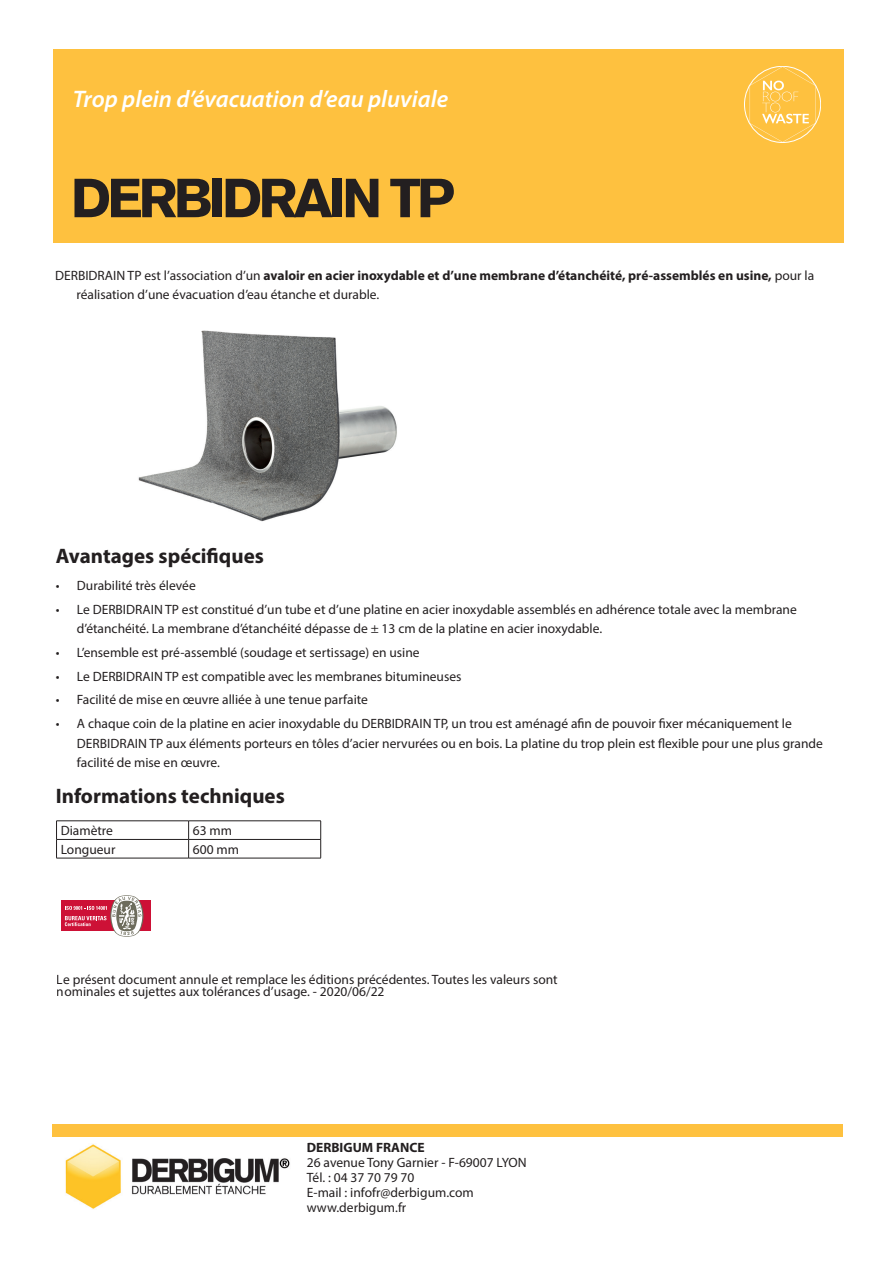
<style>
.page{position:relative;width:893px;height:1263px;background:#fff}
.page>*{position:absolute;margin:0;border:0;box-sizing:border-box;transform-origin:0 0}
.t1{font:900 54px "Akzidenz Grotesk";letter-spacing:-.07em;color:#231f20}
.t2{font:italic 600 24px "Myriad Pro";color:#fff}
.t3{font:700 21px "Myriad Pro";color:#231f20}
.t4{font:13.5px/19.5px "Myriad Pro";color:#231f20}
.t5{font:700 13.5px "Myriad Pro";color:#231f20}
.s1{font-weight:700}
</style>
<div class="page">
<div style="left:53px;top:49px;width:791px;height:194px;background:#fec13f"></div>
<img style="left:138px;top:330px;width:259px;height:192px">
<img style="left:65px;top:1144px;width:225px;height:65px">
<div style="left:53px;top:1124px;width:790px;height:12px;background:#fec13f"></div>
<svg style="left:750px;top:66px;width:65px;height:76px"></svg>
<hr style="left:56px;top:820px;width:133px;height:1px;background:#231f20">
<hr style="left:189px;top:820px;width:132px;height:1px;background:#231f20">
<hr style="left:56px;top:839px;width:133px;height:1px;background:#231f20">
<svg style="left:56px;top:821px;width:1px;height:37px"></svg>
<hr style="left:189px;top:839px;width:132px;height:1px;background:#231f20">
<svg style="left:188px;top:821px;width:1px;height:37px"></svg>
<svg style="left:320px;top:821px;width:1px;height:37px"></svg>
<hr style="left:56px;top:858px;width:133px;height:1px;background:#231f20">
<hr style="left:189px;top:858px;width:132px;height:1px;background:#231f20">
<div style="left:61px;top:901px;width:90px;height:30px;background:#cd1136"></div>
<svg style="left:65px;top:895px;width:79px;height:42px"></svg>
<h2 class="t2" style="left:73px;top:84px;width:377px">Trop plein d’évacuation d’eau pluviale</h2>
<h1 class="t1" style="left:71px;top:166px;width:385px">DERBIDRAIN TP</h1>
<p class="t4" style="left:76px;top:265px;width:739px;text-indent:-21px">DERBIDRAIN TP est l’association d’un <span class="s1">avaloir en acier inoxydable et d’une membrane d’étanchéité, pré-assemblés en usine,</span> pour la réalisation d’une évacuation d’eau étanche et durable.</p>
<h3 class="t3" style="left:56px;top:542px;width:210px">Avantages spécifiques</h3>
<p class="t4" style="left:56px;top:575px;width:142px">• Durabilité très élevée</p>
<p class="t4" style="left:77px;top:599px;width:721px;text-indent:-21px">• Le DERBIDRAIN TP est constitué d’un tube et d’une platine en acier inoxydable assemblés en adhérence totale avec la membrane d’étanchéité. La membrane d’étanchéité dépasse de ± 13 cm de la platine en acier inoxydable.</p>
<p class="t4" style="left:56px;top:642px;width:365px">• L’ensemble est pré-assemblé (soudage et sertissage) en usine</p>
<p class="t4" style="left:56px;top:666px;width:407px">• Le DERBIDRAIN TP est compatible avec les membranes bitumineuses</p>
<p class="t4" style="left:56px;top:690px;width:314px">• Facilité de mise en œuvre alliée à une tenue parfaite</p>
<p class="t4" style="left:77px;top:714px;width:747px;text-indent:-21px">• A chaque coin de la platine en acier inoxydable du DERBIDRAIN TP, un trou est aménagé afin de pouvoir fixer mécaniquement le<br>DERBIDRAIN TP aux éléments porteurs en tôles d’acier nervurées ou en bois. La platine du trop plein est flexible pour une plus grande facilité de mise en œuvre.</p>
<h3 class="t3" style="left:56px;top:782px;width:231px">Informations techniques</h3>
<p class="t4" style="left:61px;top:821px;width:54px">Diamètre</p>
<p class="t4" style="left:193px;top:821px;width:41px">63 mm</p>
<p class="t4" style="left:61px;top:839px;width:56px">Longueur</p>
<p class="t4" style="left:193px;top:839px;width:48px">600 mm</p>
<p class="t4" style="left:57px;top:973px;width:502px;line-height:12px">Le présent document annule et remplace les éditions précédentes. Toutes les valeurs sont nominales et sujettes aux tolérances d’usage. - 2020/06/22</p>
<p class="t5" style="left:307px;top:1138px;width:119px">DERBIGUM FRANCE</p>
<p class="t4" style="left:307px;top:1154px;width:221px;line-height:15px">26 avenue Tony Garnier - F-69007 LYON<br>Tél. : 04 37 70 79 70<br>E-mail : infofr@derbigum.com www.derbigum.fr</p>
</div>
